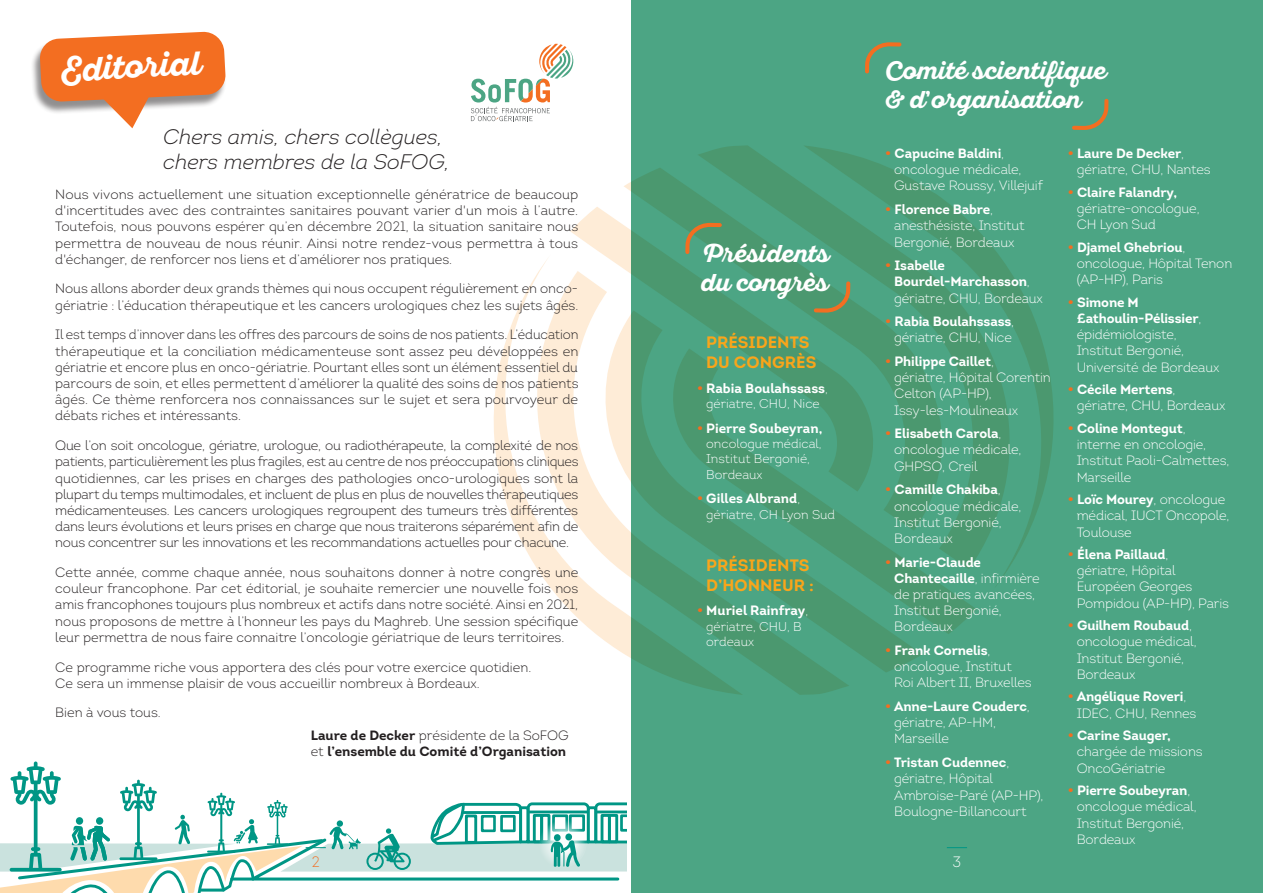
<style>
.page{position:relative;width:1263px;height:893px;background:#fff}
.page>*{position:absolute;margin:0;border:0;box-sizing:border-box;transform-origin:0 0}
.t1{font:33px "Sant Elia Script Bold DMO";color:#fff}
.t2{font:24.3px/29.1px "Sant Elia Script Bold DMO";color:#fff}
.t3{font:italic 300 21px/25.2px "Intro";color:#231f20}
.t4{font:700 16.5px/19.8px "Intro";color:#f9a51b}
.t5{font:300 15px "Intro";color:#f36e21}
.t6{font:300 15px "Intro";color:#fff}
.t7{font:300 13.5px/16.2px "Intro";color:#231f20;text-align:justify}
.t8{font:300 13.5px/16.2px "Intro";letter-spacing:-.01em;color:#fff}
.t9{font:700 13.5px/16.2px "Intro";color:#fff}
.t10{font:700 13.5px/16.2px "Intro";color:#231f20}
.t11{font:300 12.75px/15.3px "Intro";color:#fff}
.s1{font-weight:300}
.s2{color:#f36e21}
.s3{font-weight:300;font-size:12.75px}
.s4{font-family:"Intro Bold Alt"}
.s5{font-weight:700;color:#f36e21}
.s6{font-weight:700}
</style>
<div class="page">
<div style="left:631px;top:0;width:632px;height:893px;background:#4ca584"></div>
<svg style="left:493px;top:260px;width:356px;height:435px"></svg>
<svg style="left:655px;top:570px;width:321px;height:106px"></svg>
<svg style="left:697px;top:570px;width:106px;height:33px"></svg>
<svg style="left:567px;top:207px;width:54px;height:326px"></svg>
<svg style="left:621px;top:145px;width:182px;height:425px"></svg>
<svg style="left:803px;top:146px;width:251px;height:461px"></svg>
<svg style="left:471px;top:44px;width:103px;height:77px"></svg>
<svg style="left:0;top:761px;width:627px;height:132px"></svg>
<svg style="left:947px;top:847px;width:20px;height:1px"></svg>
<div style="left:30px;top:34px;width:197px;height:81px;background:#231f20;opacity:.5"></div>
<svg style="left:39px;top:31px;width:187px;height:97px"></svg>
<svg style="left:683px;top:221px;width:41px;height:35px"></svg>
<svg style="left:812px;top:279px;width:40px;height:36px"></svg>
<svg style="left:865px;top:42px;width:37px;height:32px"></svg>
<svg style="left:1072px;top:98px;width:37px;height:32px"></svg>
<h1 class="t1" style="left:60px;top:51px;width:141px;rotate:-3deg">Editor ial</h1>
<h3 class="t3" style="left:163px;top:124px;width:288px">Chers amis, chers collègues, chers membres de la SoFOG,</h3>
<p class="t7" style="left:55px;top:186px;width:525px">Nous vivons actuellement une situation exceptionnelle génératrice de beaucoup d'incertitudes avec des contraintes sanitaires pouvant varier d'un mois à l’autre.<br>Toutefois, nous pouvons espérer qu’en décembre 2021, la situation sanitaire nous permettra de nouveau de nous réunir. Ainsi notre rendez-vous permettra à tous d'échanger, de renforcer nos liens et d’améliorer nos pratiques.</p>
<p class="t7" style="left:55px;top:281px;width:525px">Nous allons aborder deux grands thèmes qui nous occupent régulièrement en onco&shy;gériatrie : l’éducation thérapeutique et les cancers urologiques chez les sujets âgés.</p>
<p class="t7" style="left:55px;top:327px;width:525px">Il est temps d’innover dans les offres des parcours de soins de nos patients. L’éducation thérapeutique et la conciliation médicamenteuse sont assez peu développées en gériatrie et encore plus en onco-gériatrie. Pourtant elles sont un élément essentiel du parcours de soin, et elles permettent d’améliorer la qualité des soins de nos patients âgés. Ce thème renforcera nos connaissances sur le sujet et sera pourvoyeur de débats riches et intéressants.</p>
<p class="t7" style="left:55px;top:437px;width:525px">Que l’on soit oncologue, gériatre, urologue, ou radiothérapeute, la complexité de nos patients, particulièrement les plus fragiles, est au centre de nos préoccupations cliniques quotidiennes, car les prises en charges des pathologies onco-urologiques sont la plupart du temps multimodales, et incluent de plus en plus de nouvelles thérapeutiques médicamenteuses. Les cancers urologiques regroupent des tumeurs très différentes dans leurs évolutions et leurs prises en charge que nous traiterons séparément afin de nous concentrer sur les innovations et les recommandations actuelles pour chacune.</p>
<p class="t7" style="left:55px;top:564px;width:525px">Cette année, comme chaque année, nous souhaitons donner à notre congrès une couleur francophone. Par cet éditorial, je souhaite remercier une nouvelle fois nos amis francophones toujours plus nombreux et actifs dans notre société. Ainsi en 2021, nous proposons de mettre à l’honneur les pays du Maghreb. Une session spécifique leur permettra de nous faire connaitre l’oncologie gériatrique de leurs territoires.</p>
<p class="t7" style="left:55px;top:659px;width:477px">Ce programme riche vous apportera des clés pour votre exercice quotidien.<br>Ce sera un immense plaisir de vous accueillir nombreux à Bordeaux.</p>
<p class="t7" style="left:55px;top:705px;width:107px">Bien à vous tous.</p>
<p class="t10" style="left:311px;top:727px;width:259px">Laure de Decker <span class="s1">présidente de la SoFOG et</span> l’ensemble du Comité d’Organisation</p>
<h2 class="t2" style="left:701px;top:239px;width:130px">Présidents du congrès</h2>
<p class="t4" style="left:706px;top:333px;width:112px">PRÉSIDENTS<br>DU CONGRÈS</p>
<p class="t9" style="left:697px;top:380px;width:132px"><span class="s2">•</span> Rabia Boulahssass<span class="s3">,</span></p>
<p class="t11" style="left:706px;top:396px;width:115px">gériatre, CHU, Nice</p>
<p class="t9" style="left:697px;top:420px;width:127px"><span class="s2">•</span> Pierre Soubeyran,</p>
<p class="t11" style="left:706px;top:436px;width:117px">oncologue médical,<br>Institut Bergonié,<br>Bordeaux</p>
<p class="t9" style="left:697px;top:490px;width:104px"><span class="s2">•</span> Gilles Albrand<span class="s3">,</span></p>
<p class="t11" style="left:706px;top:507px;width:130px">gériatre, CH Lyon Sud</p>
<p class="t4" style="left:706px;top:555px;width:109px">PRÉSIDENTS<br>D’HONNEUR :</p>
<p class="t9" style="left:697px;top:602px;width:112px"><span class="s2">•</span> Muriel Rainfray<span class="s3">,</span></p>
<p class="t11" style="left:706px;top:618px;width:97px">gériatre, CHU, B ordeaux</p>
<h2 class="t2" style="left:885px;top:56px;width:223px">Comité scientifique &amp; d<span class="s4">’</span>organisation</h2>
<p class="t8" style="left:894px;top:145px;width:150px;text-indent:-9px"><span class="s5">•</span> <span class="s6">Capucine Baldini</span>, oncologue médicale,<br>Gustave Roussy, Villejuif</p>
<p class="t8" style="left:894px;top:201px;width:132px;text-indent:-9px"><span class="s5">•</span> <span class="s6">Florence Babre</span>, anesthésiste, Institut<br>Bergonié, Bordeaux</p>
<p class="t9" style="left:894px;top:257px;width:150px;text-indent:-9px"><span class="s2">•</span> Isabelle<br>Bourdel-Marchasson<span class="s1">, gériatre, CHU, Bordeaux</span></p>
<p class="t8" style="left:885px;top:313px;width:130px;text-align:center"><span class="s5">•</span> <span class="s6">Rabia Boulahssass</span>, gériatre, CHU, Nice</p>
<p class="t8" style="left:894px;top:353px;width:158px;text-indent:-9px"><span class="s5">•</span> <span class="s6">Philippe Caillet</span>,<br>gériatre, Hôpital Corentin<br>Celton (AP-HP),<br>Issy-les-Moulineaux</p>
<p class="t8" style="left:894px;top:425px;width:129px;text-indent:-9px"><span class="s5">•</span> <span class="s6">Elisabeth Carola</span>, oncologue médicale,<br>GHPSO, Creil</p>
<p class="t8" style="left:894px;top:481px;width:129px;text-indent:-9px"><span class="s5">•</span> <span class="s6">Camille Chakiba</span>, oncologue médicale,<br>Institut Bergonié,<br>Bordeaux</p>
<p class="t8" style="left:894px;top:554px;width:147px;text-indent:-9px"><span class="s5">•</span> <span class="s6">Marie-Claude<br>Chantecaille</span>, infirmière de pratiques avancées,<br>Institut Bergonié,<br>Bordeaux</p>
<p class="t8" style="left:894px;top:642px;width:139px;text-indent:-9px"><span class="s5">•</span> <span class="s6">Frank Cornelis</span>, oncologue, Institut<br>Roi Albert II, Bruxelles</p>
<p class="t8" style="left:894px;top:698px;width:137px;text-indent:-9px"><span class="s5">•</span> <span class="s6">Anne-Laure Couderc</span>, gériatre, AP-HM,<br>Marseille</p>
<p class="t8" style="left:894px;top:754px;width:151px;text-indent:-9px"><span class="s5">•</span> <span class="s6">Tristan Cudennec</span>, gériatre, Hôpital<br>Ambroise-Paré (AP-HP),<br>Boulogne-Billancourt</p>
<p class="t8" style="left:1077px;top:145px;width:136px;text-indent:-9px"><span class="s5">•</span> <span class="s6">Laure De Decker</span>, gériatre, CHU, Nantes</p>
<p class="t8" style="left:1077px;top:184px;width:124px;text-indent:-9px"><span class="s5">•</span> <span class="s6">Claire Falandry, </span>gériatre-oncologue,<br>CH Lyon Sud</p>
<p class="t8" style="left:1077px;top:239px;width:157px;text-indent:-9px"><span class="s5">•</span> <span class="s6">Djamel Ghebriou</span>, oncologue, Hôpital Tenon (AP-HP), Paris</p>
<p class="t8" style="left:1077px;top:294px;width:144px;text-indent:-9px"><span class="s5">•</span> <span class="s6">Simone M £athoulin-Pélissier</span>, épidémiologiste,<br>Institut Bergonié,<br>Université de Bordeaux</p>
<p class="t8" style="left:1077px;top:381px;width:150px;text-indent:-9px"><span class="s5">•</span> <span class="s6">Cécile Mertens</span>, gériatre, CHU, Bordeaux</p>
<p class="t8" style="left:1077px;top:420px;width:154px;text-indent:-9px"><span class="s5">•</span> <span class="s6">Coline Montegut</span>, interne en oncologie,<br>Institut Paoli-Calmettes,<br>Marseille</p>
<p class="t8" style="left:1077px;top:491px;width:154px;text-indent:-9px"><span class="s5">•</span> <span class="s6">Loïc Mourey</span>, oncologue médical, IUCT Oncopole,<br>Toulouse</p>
<p class="t8" style="left:1077px;top:546px;width:154px;text-indent:-9px"><span class="s5">•</span> <span class="s6">Élena Paillaud</span>,<br>gériatre, Hôpital<br>Européen Georges<br>Pompidou (AP-HP), Paris</p>
<p class="t8" style="left:1077px;top:617px;width:121px;text-indent:-9px"><span class="s5">•</span> <span class="s6">Guilhem Roubaud</span>, oncologue médical,<br>Institut Bergonié,<br>Bordeaux</p>
<p class="t8" style="left:1077px;top:689px;width:121px;text-indent:-9px"><span class="s5">•</span> <span class="s6">Angélique Roveri</span>,<br>IDEC, CHU, Rennes</p>
<p class="t8" style="left:1077px;top:727px;width:127px;text-indent:-9px"><span class="s5">•</span> <span class="s6">Carine Sauger, </span>chargée de missions<br>OncoGériatrie</p>
<p class="t8" style="left:1077px;top:782px;width:121px;text-indent:-9px"><span class="s5">•</span> <span class="s6">Pierre Soubeyran</span>, oncologue médical,<br>Institut Bergonié,<br>Bordeaux</p>
<p class="t5" style="left:312px;top:852px;width:10px">2</p>
<p class="t6" style="left:952px;top:852px;width:10px">3</p>
</div>
